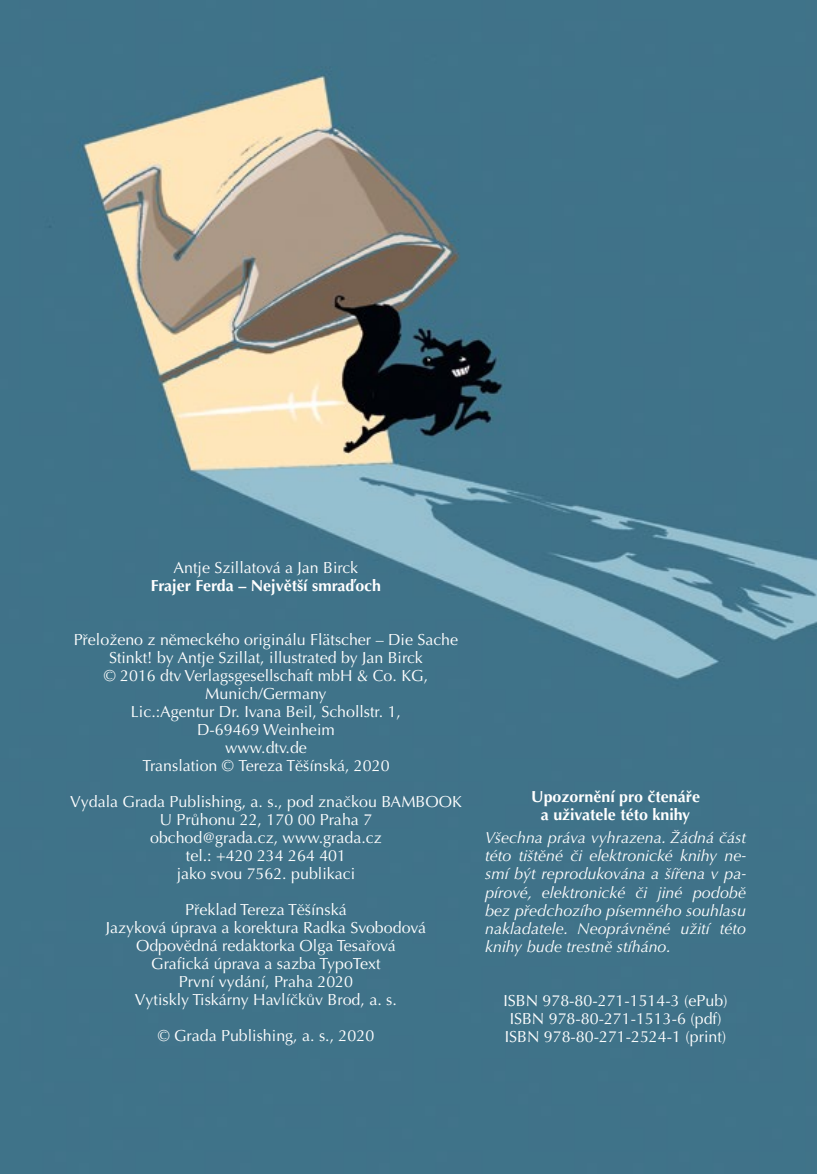
<style>
.page{position:relative;width:817px;height:1174px;background:#fff}
.page>*{position:absolute;margin:0;border:0;box-sizing:border-box;transform-origin:0 0}
.t1{font:16px/18px "TT Optima LT Std";color:#fff;text-align:center}
.t2{font:italic 16px/18px "TT Optima LT Std";color:#fff;text-align:justify}
.t3{font:700 16px/18px "TT Optima LT Std";color:#fff;text-align:center}
</style>
<div class="page">
<img style="left:0;top:0;width:816px;height:1174px">
<p class="t1" style="left:173px;top:559px;width:186px">Antje Szillatová a Jan Birck</p>
<p class="t3" style="left:151px;top:577px;width:231px">Frajer Ferda – Největší smraďoch</p>
<p class="t1" style="left:74px;top:631px;width:386px">Přeloženo z německého originálu Flätscher – Die Sache Stinkt! by Antje Szillat, illustrated by Jan Birck<br>© 2016 dtv Verlagsgesellschaft mbH &amp; Co. KG, Munich/Germany<br>Lic.:Agentur Dr. Ivana Beil, Schollstr. 1,<br>D-69469 Weinheim<br>www.dtv.de<br>Translation © Tereza Těšínská, 2020</p>
<p class="t1" style="left:70px;top:793px;width:393px">Vydala Grada Publishing, a. s., pod značkou BAMBOOK<br>U Průhonu 22, 170 00 Praha 7<br>obchod@grada.cz, www.grada.cz<br>tel.: +420 234 264 401<br>jako svou 7562. publikaci</p>
<p class="t1" style="left:106px;top:901px;width:321px">Překlad Tereza Těšínská<br>Jazyková úprava a korektura Radka Svobodová Odpovědná redaktorka Olga Tesařová Grafická úprava a sazba TypoText<br>První vydání, Praha 2020<br>Vytiskly Tiskárny Havlíčkův Brod, a. s.</p>
<p class="t1" style="left:158px;top:1027px;width:218px">© Grada Publishing, a. s., 2020</p>
<p class="t3" style="left:531px;top:787px;width:170px">Upozornění pro čtenáře a uživatele této knihy</p>
<p class="t2" style="left:485px;top:829px;width:262px">Všechna práva vyhrazena. Žádná část této tištěné či elektronické knihy ne&shy;smí být reprodukována a šířena v pa&shy;pírové, elektronické či jiné podobě bez předchozího písemného souhlasu nakladatele. Neoprávněné užití této knihy bude trestně stíháno.</p>
<p class="t1" style="left:503px;top:991px;width:226px">ISBN 978-80-271-1514-3 (ePub)<br>ISBN 978-80-271-1513-6 (pdf)<br>ISBN 978-80-271-2524-1 (print)</p>
</div>
